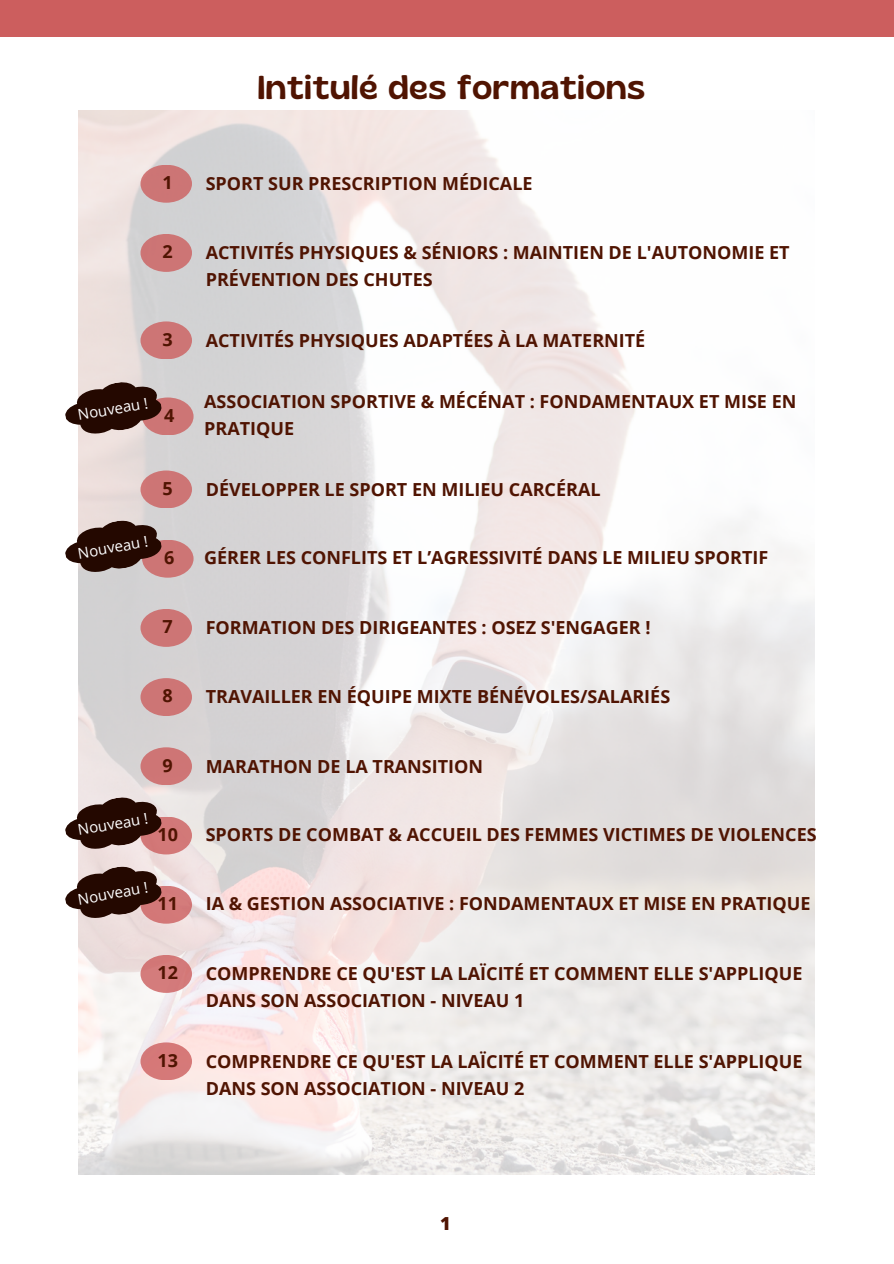
<style>
.page{position:relative;width:894px;height:1264px;background:#fff}
.page>*{position:absolute;margin:0;border:0;box-sizing:border-box;transform-origin:0 0}
.t1{font:33px "Gliker";letter-spacing:.03em;color:#501402}
.t2{font:700 18px/27px "Open Sans";color:#501402}
.t3{font:800 18px "Open Sans";color:#501402}
.t4{font:15px "Open Sans";color:#fff}
</style>
<div class="page">
<div style="left:0;top:0;width:893px;height:37px;background:#cc5e5e"></div>
<img style="left:78px;top:111px;width:736px;height:1063px">
<div style="left:140px;top:165px;width:52px;height:38px;background:#cc7575;border-radius:50%"></div>
<div style="left:140px;top:234px;width:52px;height:38px;background:#cd7575;border-radius:50%"></div>
<div style="left:140px;top:470px;width:52px;height:38px;background:#cd7575;border-radius:50%"></div>
<div style="left:140px;top:609px;width:52px;height:38px;background:#cd7575;border-radius:50%"></div>
<div style="left:140px;top:747px;width:52px;height:38px;background:#ce7575;border-radius:50%"></div>
<div style="left:140px;top:1042px;width:52px;height:38px;background:#d67978;border-radius:50%"></div>
<div style="left:140px;top:954px;width:52px;height:38px;background:#d47b7b;border-radius:50%"></div>
<div style="left:140px;top:816px;width:52px;height:38px;background:#d27878;border-radius:50%"></div>
<div style="left:140px;top:885px;width:52px;height:38px;background:#d37979;border-radius:50%"></div>
<div style="left:140px;top:321px;width:52px;height:38px;background:#cd7575;border-radius:50%"></div>
<div style="left:142px;top:397px;width:51px;height:38px;background:#cd7575;border-radius:50%"></div>
<svg style="left:65px;top:382px;width:97px;height:53px;background:#674d48"></svg>
<div style="left:140px;top:678px;width:52px;height:38px;background:#cd7575;border-radius:50%"></div>
<div style="left:142px;top:539px;width:51px;height:38px;background:#cd7575;border-radius:50%"></div>
<svg style="left:65px;top:520px;width:97px;height:53px"></svg>
<svg style="left:65px;top:797px;width:97px;height:53px"></svg>
<svg style="left:65px;top:866px;width:97px;height:53px"></svg>
<p class="t1" style="left:257px;top:67px;width:389px">Intitulé des formations</p>
<h1 class="t2" style="left:162px;top:168px;width:12px">1</h1>
<p class="t2" style="left:206px;top:169px;width:328px">SPORT SUR PRESCRIPTION MÉDICALE</p>
<p class="t2" style="left:162px;top:238px;width:12px">2</p>
<p class="t2" style="left:206px;top:239px;width:585px">ACTIVITÉS PHYSIQUES &amp; SÉNIORS : MAINTIEN DE L'AUTONOMIE ET<br>PRÉVENTION DES CHUTES</p>
<p class="t2" style="left:162px;top:325px;width:12px">3</p>
<h2 class="t2" style="left:206px;top:326px;width:441px">ACTIVITÉS PHYSIQUES ADAPTÉES À LA MATERNITÉ</h2>
<p class="t4" style="left:76px;top:404px;width:72px;rotate:-10deg">Nouveau !</p>
<p class="t2" style="left:164px;top:401px;width:12px">4</p>
<h2 class="t2" style="left:204px;top:388px;width:593px">ASSOCIATION SPORTIVE &amp; MÉCÉNAT : FONDAMENTAUX ET MISE EN<br>PRATIQUE</h2>
<p class="t2" style="left:162px;top:474px;width:12px">5</p>
<h2 class="t2" style="left:206px;top:475px;width:396px">DÉVELOPPER LE SPORT EN MILIEU CARCÉRAL</h2>
<h2 class="t4" style="left:76px;top:543px;width:72px;rotate:-10deg">Nouveau !</h2>
<h2 class="t2" style="left:164px;top:543px;width:12px">6</h2>
<p class="t2" style="left:204px;top:543px;width:565px">GÉRER LES CONFLITS ET L’AGRESSIVITÉ DANS LE MILIEU SPORTIF</p>
<p class="t2" style="left:162px;top:612px;width:12px">7</p>
<h2 class="t2" style="left:206px;top:613px;width:446px">FORMATION DES DIRIGEANTES : OSEZ S'ENGAGER !</h2>
<p class="t2" style="left:162px;top:682px;width:12px">8</p>
<p class="t2" style="left:206px;top:683px;width:466px">TRAVAILLER EN ÉQUIPE MIXTE BÉNÉVOLES/SALARIÉS</p>
<p class="t2" style="left:162px;top:751px;width:12px">9</p>
<h2 class="t2" style="left:206px;top:752px;width:279px">MARATHON DE LA TRANSITION</h2>
<h2 class="t4" style="left:76px;top:819px;width:72px;rotate:-10deg">Nouveau !</h2>
<h2 class="t2" style="left:157px;top:820px;width:22px">10</h2>
<p class="t2" style="left:206px;top:820px;width:612px">SPORTS DE COMBAT &amp; ACCUEIL DES FEMMES VICTIMES DE VIOLENCES</p>
<p class="t4" style="left:76px;top:888px;width:72px;rotate:-10deg">Nouveau !</p>
<p class="t2" style="left:157px;top:889px;width:22px">11</p>
<h2 class="t2" style="left:206px;top:889px;width:606px">IA &amp; GESTION ASSOCIATIVE : FONDAMENTAUX ET MISE EN PRATIQUE</h2>
<p class="t2" style="left:157px;top:958px;width:22px">12</p>
<h2 class="t2" style="left:157px;top:1046px;width:22px">13</h2>
<p class="t2" style="left:206px;top:959px;width:598px">COMPRENDRE CE QU'EST LA LAÏCITÉ ET COMMENT ELLE S'APPLIQUE<br>DANS SON ASSOCIATION - NIVEAU 1</p>
<p class="t2" style="left:206px;top:1047px;width:598px">COMPRENDRE CE QU'EST LA LAÏCITÉ ET COMMENT ELLE S'APPLIQUE<br>DANS SON ASSOCIATION - NIVEAU 2</p>
<h2 class="t3" style="left:440px;top:1210px;width:12px">1</h2>
</div>
